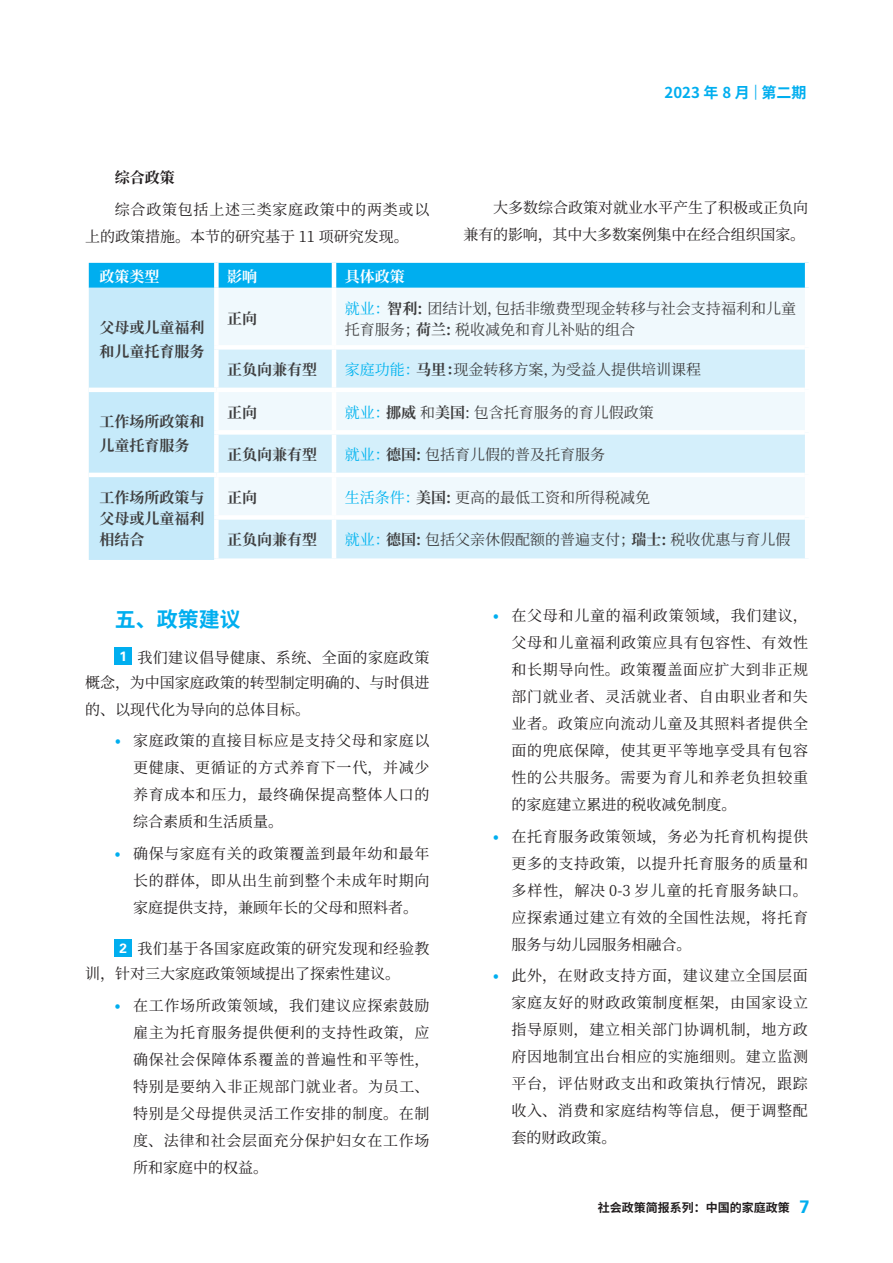
<style>
.page{position:relative;width:893px;height:1263px;background:#fff}
.page>*{position:absolute;margin:0;border:0;box-sizing:border-box;transform-origin:0 0}
.t1{font:700 21px "Source Han Sans CN";color:#00aeef}
.中文{font:15px/27px "Source Han Serif CN";letter-spacing:.04em;color:#231f20;text-align:justify}
.英文{font:15px/21px "Source Han Serif CN";color:#3e3e3f}
.中文-2{font:15px/27px "Source Han Serif CN";color:#231f20;text-align:right}
.英文-2{font:700 15px/24px "Source Han Serif CN";color:#3e3e3f}
.t2{font:700 15px "Source Han Sans CN";color:#00aeef}
.英文-3{font:700 15px "Source Han Serif CN";color:#fff}
.中文-3{font:700 15px "Source Han Serif CN";color:#231f20}
.t3{font:700 13.5px "Univers LT Pro 65";color:#fff}
.t4{font:700 12px "Source Han Sans CN";color:#231f20}
.s1{font-family:"Univers LT Pro 45";font-weight:300}
.s2{color:#00b3ef}
.s3{font-weight:700}
.s4{font-family:"Source Han Sans CN";font-weight:700;color:#00aeef}
.s5{font-family:"Univers LT Pro 65";font-size:18px;color:#00aeef}
</style>
<div class="page">
<svg style="left:89px;top:263px;width:716px;height:297px;background:#82d5f6"></svg>
<div style="left:219px;top:288px;width:586px;height:57px;background:#f0f9fd"></div>
<svg style="left:219px;top:350px;width:586px;height:208px;fill:#d4effb"></svg>
<div style="left:214px;top:263px;width:5px;height:25px;background:#fff"></div>
<hr style="left:332px;top:263px;width:4px;height:25px;background:#fff">
<div style="left:214px;top:288px;width:5px;height:57px;background:#fff"></div>
<hr style="left:332px;top:288px;width:4px;height:57px;background:#fff">
<div style="left:214px;top:392px;width:5px;height:38px;background:#fff"></div>
<hr style="left:332px;top:392px;width:4px;height:38px;background:#fff">
<div style="left:214px;top:477px;width:5px;height:38px;background:#fff"></div>
<hr style="left:332px;top:477px;width:4px;height:38px;background:#fff">
<div style="left:214px;top:350px;width:5px;height:38px;background:#fff"></div>
<hr style="left:332px;top:350px;width:4px;height:38px;background:#fff">
<div style="left:214px;top:435px;width:5px;height:38px;background:#fff"></div>
<hr style="left:332px;top:435px;width:4px;height:38px;background:#fff">
<div style="left:214px;top:520px;width:5px;height:38px;background:#fff"></div>
<hr style="left:332px;top:520px;width:4px;height:38px;background:#fff">
<hr style="left:214px;top:558px;width:120px;height:3px;background:#fff">
<hr style="left:334px;top:558px;width:478px;height:3px;background:#fff">
<div style="left:214px;top:345px;width:120px;height:5px;background:#fff"></div>
<div style="left:334px;top:345px;width:471px;height:5px;background:#fff"></div>
<hr style="left:89px;top:388px;width:127px;height:4px;background:#fff">
<hr style="left:216px;top:388px;width:118px;height:4px;background:#fff">
<hr style="left:334px;top:388px;width:471px;height:4px;background:#fff">
<div style="left:214px;top:430px;width:120px;height:5px;background:#fff"></div>
<div style="left:334px;top:430px;width:471px;height:5px;background:#fff"></div>
<hr style="left:89px;top:473px;width:127px;height:4px;background:#fff">
<hr style="left:216px;top:473px;width:118px;height:4px;background:#fff">
<hr style="left:334px;top:473px;width:471px;height:4px;background:#fff">
<div style="left:214px;top:515px;width:120px;height:5px;background:#fff"></div>
<div style="left:334px;top:515px;width:471px;height:5px;background:#fff"></div>
<div style="left:115px;top:648px;width:17px;height:17px;background:#00aeef"></div>
<div style="left:115px;top:939px;width:17px;height:17px;background:#00aeef"></div>
<p class="t2" style="left:664px;top:84px;width:144px">2023 年 8 月 <span class="s1">|</span> 第二期</p>
<p class="中文-3" style="left:115px;top:169px;width:61px">综合政策</p>
<p class="中文" style="left:85px;top:196px;width:346px;text-indent:30px">综合政策包括上述三类家庭政策中的两类或以上的政策措施。本节的研究基于 11 项研究发现。</p>
<p class="中文-2" style="left:463px;top:194px;width:346px">大多数综合政策对就业水平产生了积极或正负向<br>兼有的影响，其中大多数案例集中在经合组织国家。</p>
<p class="英文-3" style="left:99px;top:268px;width:61px">政策类型</p>
<p class="英文-3" style="left:227px;top:268px;width:31px">影响</p>
<p class="英文-3" style="left:345px;top:268px;width:61px">具体政策</p>
<p class="英文-2" style="left:99px;top:316px;width:107px">父母或儿童福利和儿童托育服务</p>
<p class="英文-2" style="left:227px;top:307px;width:31px">正向</p>
<p class="英文" style="left:345px;top:298px;width:453px"><span class="s2">就业：</span><span class="s3">智利:</span> 团结计划，包括非缴费型现金转移与社会支持福利和儿童托育服务；<span class="s3">荷兰:</span> 税收减免和育儿补贴的组合</p>
<p class="英文-2" style="left:227px;top:358px;width:91px">正负向兼有型</p>
<p class="英文" style="left:345px;top:359px;width:358px"><span class="s2">家庭功能：</span><span class="s3">马里：</span>现金转移方案，为受益人提供培训课程</p>
<p class="英文-2" style="left:99px;top:410px;width:107px">工作场所政策和儿童托育服务</p>
<p class="英文-2" style="left:227px;top:400px;width:31px">正向</p>
<p class="英文" style="left:345px;top:402px;width:310px"><span class="s2">就业：</span><span class="s3">挪威</span>和<span class="s3">美国</span>: 包含托育服务的育儿假政策</p>
<p class="英文-2" style="left:227px;top:443px;width:91px">正负向兼有型</p>
<p class="英文" style="left:345px;top:445px;width:262px"><span class="s2">就业：</span><span class="s3">德国:</span> 包括育儿假的普及托育服务</p>
<p class="英文-2" style="left:99px;top:487px;width:107px;line-height:21px;text-align:justify">工作场所政策与父母或儿童福利相结合</p>
<p class="英文-2" style="left:227px;top:486px;width:31px">正向</p>
<p class="英文" style="left:345px;top:487px;width:307px"><span class="s2">生活条件：</span><span class="s3">美国:</span> 更高的最低工资和所得税减免</p>
<p class="英文-2" style="left:227px;top:528px;width:91px">正负向兼有型</p>
<p class="英文" style="left:345px;top:530px;width:447px"><span class="s2">就业：</span><span class="s3">德国:</span> 包括父亲休假配额的普遍支付；<span class="s3">瑞士:</span> 税收优惠与育儿假</p>
<p class="t1" style="left:115px;top:607px;width:127px">五、政策建议</p>
<p class="t3" style="left:119px;top:647px;width:9px">1</p>
<p class="中文-2" style="left:85px;top:645px;width:346px;line-height:25.2px">我们建议倡导健康、系统、全面的家庭政策<br>概念，为中国家庭政策的转型制定明确的、与时俱进</p>
<p class="中文-2" style="left:85px;top:696px;width:226px">的、以现代化为导向的总体目标。</p>
<p class="中文" style="left:133px;top:728px;width:298px;text-indent:-18px"><span class="s4">•</span> 家庭政策的直接目标应是支持父母和家庭以更健康、更循证的方式养育下一代，并减少养育成本和压力，最终确保提高整体人口的综合素质和生活质量。</p>
<p class="中文" style="left:133px;top:840px;width:298px;text-indent:-18px"><span class="s4">•</span> 确保与家庭有关的政策覆盖到最年幼和最年长的群体，即从出生前到整个未成年时期向家庭提供支持，兼顾年长的父母和照料者。</p>
<p class="t3" style="left:119px;top:938px;width:9px">2</p>
<p class="中文" style="left:85px;top:936px;width:346px;line-height:25.2px;text-indent:52px">我们基于各国家庭政策的研究发现和经验教训，针对三大家庭政策领域提出了探索性建议。</p>
<p class="中文" style="left:133px;top:992px;width:298px;text-indent:-18px"><span class="s4">•</span> 在工作场所政策领域，我们建议应探索鼓励雇主为托育服务提供便利的支持性政策，应确保社会保障体系覆盖的普遍性和平等性，特别是要纳入非正规部门就业者。为员工、特别是父母提供灵活工作安排的制度。在制度、法律和社会层面充分保护妇女在工作场所和家庭中的权益。</p>
<p class="中文" style="left:511px;top:603px;width:298px;text-indent:-18px"><span class="s4">•</span> 在父母和儿童的福利政策领域，我们建议，父母和儿童福利政策应具有包容性、有效性和长期导向性。政策覆盖面应扩大到非正规部门就业者、灵活就业者、自由职业者和失业者。政策应向流动儿童及其照料者提供全面的兜底保障，使其更平等地享受具有包容性的公共服务。需要为育儿和养老负担较重的家庭建立累进的税收减免制度。</p>
<p class="中文" style="left:511px;top:823px;width:298px;text-indent:-18px"><span class="s4">•</span> 在托育服务政策领域，务必为托育机构提供更多的支持政策，以提升托育服务的质量和多样性，解决 0-3 岁儿童的托育服务缺口。应探索通过建立有效的全国性法规，将托育服务与幼儿园服务相融合。</p>
<p class="中文" style="left:511px;top:962px;width:298px;text-indent:-18px"><span class="s4">•</span> 此外，在财政支持方面，建议建立全国层面家庭友好的财政政策制度框架，由国家设立指导原则，建立相关部门协调机制，地方政府因地制宜出台相应的实施细则。建立监测平台，评估财政支出和政策执行情况，跟踪收入、消费和家庭结构等信息，便于调整配套的财政政策。</p>
<p class="t4" style="left:598px;top:1200px;width:213px">社会政策简报系列：中国的家庭政策 <span class="s5">7</span></p>
</div>
